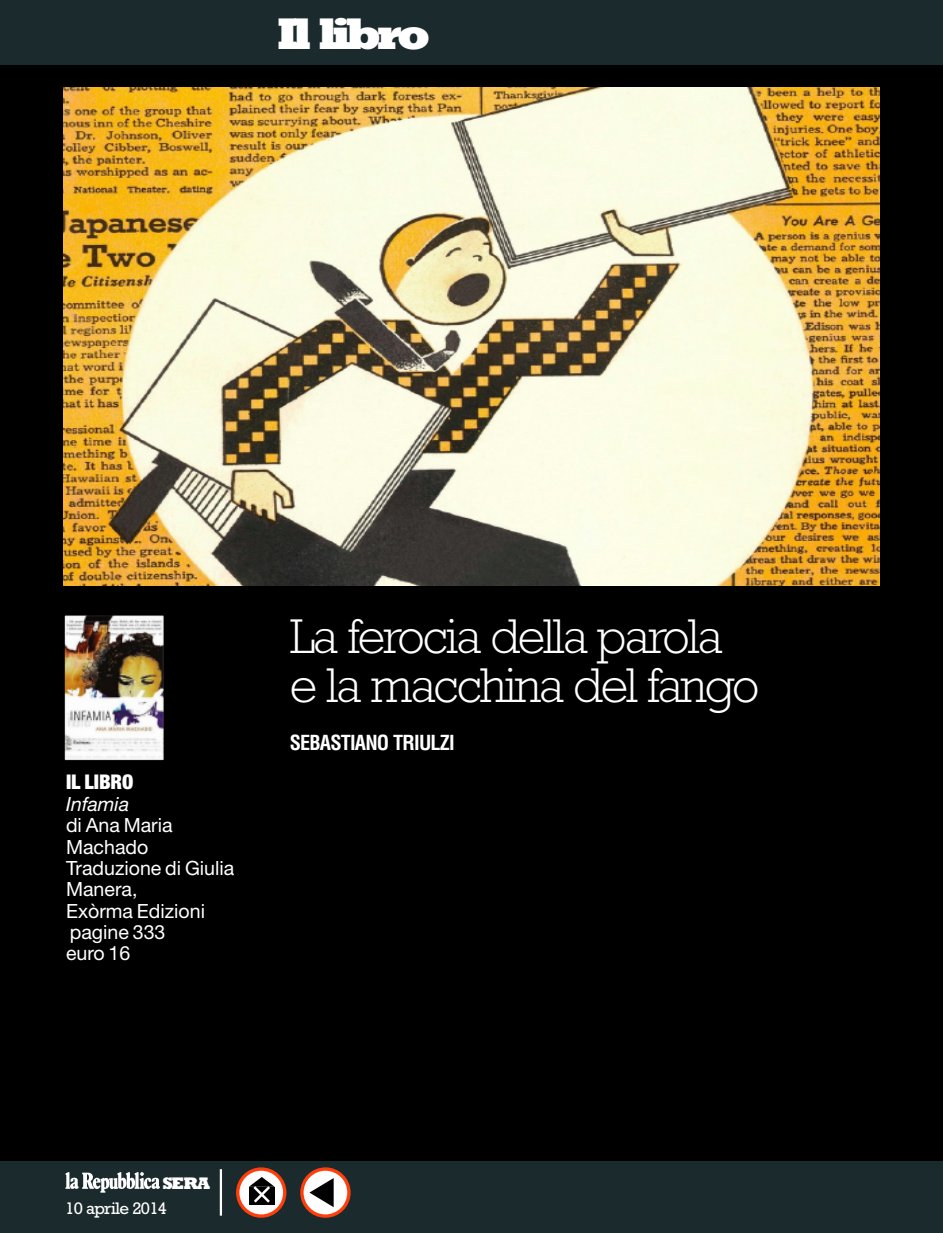
<style>
.page{position:relative;width:943px;height:1233px;background:#fff}
.page>*{position:absolute;margin:0;border:0;box-sizing:border-box;transform-origin:0 0}
.t1{font:300 49.5px/49.5px "Rockwell";letter-spacing:-.045em;color:#fff}
.t2{font:800 45px "Rockwell";letter-spacing:-.105em;color:#fff}
.t3{font:700 condensed 20.25px "Helvetica";letter-spacing:-.04em;color:#fff}
.t4{font:900 condensed 20.25px "Helvetica Neue";color:#fff}
.t5{font:19.57px/21.4px "Helvetica Neue";color:#fff}
.t6{font:italic 19.57px "Helvetica Neue";color:#fff}
.t7{font:17.1px "Rockwell";letter-spacing:-.045em;color:#fff}
.t8{font:800 17.1px "Rockwell";color:#fff}
</style>
<div class="page">
<div style="left:0;top:10px;width:943px;height:1213px;background:#000"></div>
<img style="left:64px;top:88px;width:815px;height:497px">
<div style="left:0;top:0;width:943px;height:65px;background:#1a2a2d"></div>
<div style="left:0;top:1161px;width:943px;height:71px;background:#1a2a2d"></div>
<img style="left:66px;top:616px;width:97px;height:143px">
<div style="left:64px;top:614px;width:101px;height:147px;border:1px solid #000"></div>
<svg style="left:65px;top:1172px;width:95px;height:20px"></svg>
<hr style="left:220px;top:1169px;width:2px;height:46px;background:#fff">
<svg style="left:236px;top:1167px;width:50px;height:50px"></svg>
<svg style="left:300px;top:1167px;width:50px;height:50px"></svg>
<h2 class="t2" style="left:277px;top:18px;width:155px">Il libro</h2>
<p class="t4" style="left:66px;top:775px;width:69px">IL LIBRO</p>
<p class="t6" style="left:66px;top:796px;width:65px">Infamia</p>
<p class="t5" style="left:66px;top:816px;width:170px">di Ana Maria<br>Machado<br>Traduzione di Giulia<br>Manera,<br>Exòrma Edizioni pagine 333<br>euro 16</p>
<h1 class="t1" style="left:290px;top:616px;width:471px">La ferocia della parola e la macchina del fango</h1>
<p class="t3" style="left:290px;top:731px;width:167px">SEBASTIANO TRIULZI</p>
<p class="t8" style="left:162px;top:1177px;width:49px">SERA</p>
<p class="t7" style="left:65px;top:1202px;width:103px">10 aprile 2014</p>
</div>
